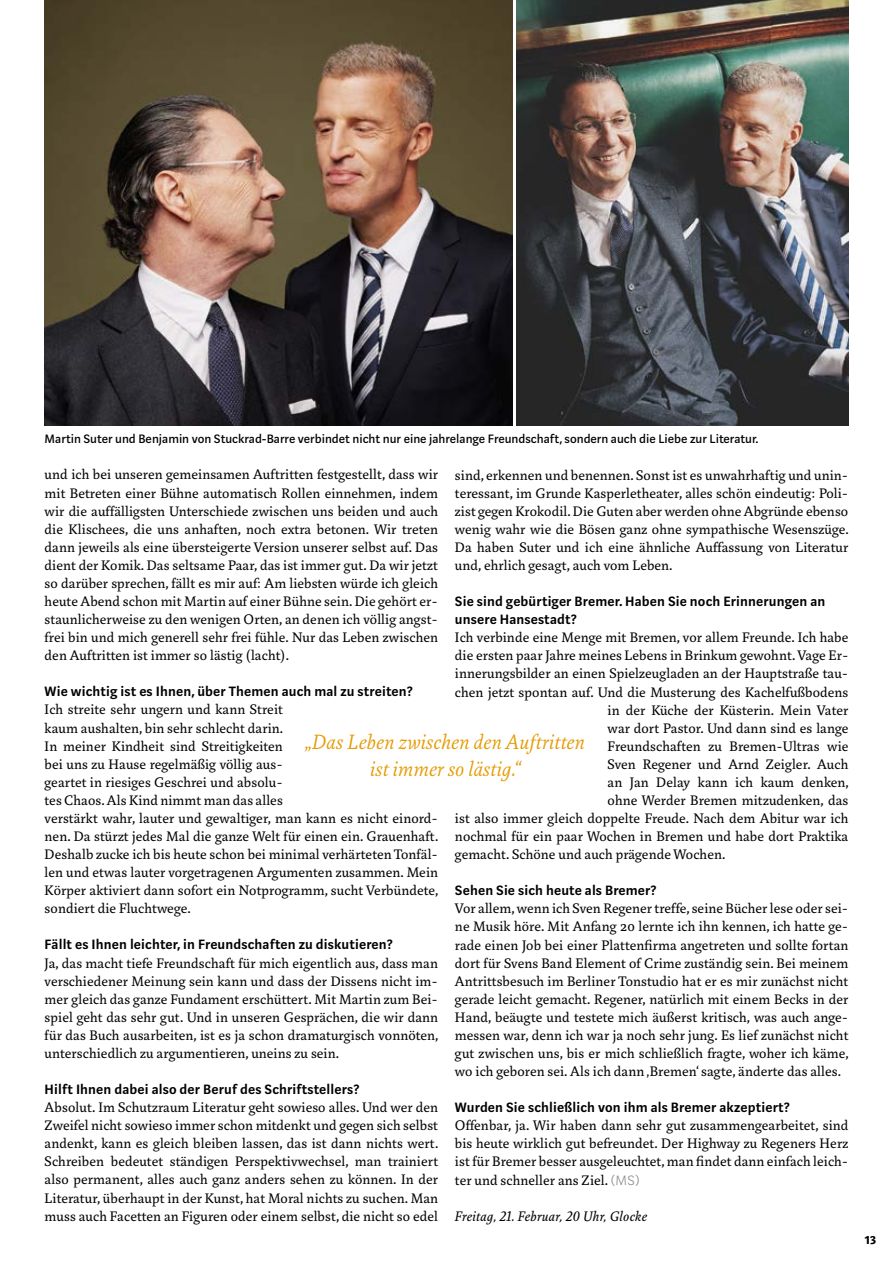
<style>
.page{position:relative;width:893px;height:1263px;background:#fff}
.page>*{position:absolute;margin:0;border:0;box-sizing:border-box;transform-origin:0 0}
.t1{font:italic 300 22.5px/27px "Marat";letter-spacing:.01em;color:#e69a00;text-align:center}
.t2{font:15px/18.1px "Marat";letter-spacing:.01em;color:#000;text-align:justify}
.t3{font:600 15px/18px "Marat Sans";letter-spacing:.01em;color:#000}
.t4{font:italic 15px "Marat";letter-spacing:.025em;color:#000}
.t5{font:500 13.5px "Marat Sans";color:#000}
.t6{font:700 13.5px "Marat Sans";color:#000}
.s1{font-family:"Marat Sans";font-weight:200;color:#878787}
</style>
<div class="page">
<img style="left:45px;top:0;width:467px;height:425px">
<img style="left:517px;top:0;width:331px;height:425px">
<p class="t5" style="left:45px;top:432px;width:716px">Martin Suter und Benjamin von Stuckrad-Barre verbindet nicht nur eine jahrelange Freundschaft, sondern auch die Liebe zur Literatur.</p>
<p class="t2" style="left:45px;top:466px;width:395px">und ich bei unseren gemeinsamen Auftritten festgestellt, dass wir mit Betreten einer Bühne automatisch Rollen einnehmen, indem wir die auffälligsten Unterschiede zwischen uns beiden und auch die Klischees, die uns anhaften, noch extra betonen. Wir treten dann jeweils als eine übersteigerte Version unserer selbst auf. Das dient der Komik. Das seltsame Paar, das ist immer gut. Da wir jetzt so darüber sprechen, fällt es mir auf: Am liebsten würde ich gleich heute Abend schon mit Martin auf einer Bühne sein. Die gehört er&shy;staunlicherweise zu den wenigen Orten, an denen ich völlig angst&shy;frei bin und mich generell sehr frei fühle. Nur das Leben zwischen den Auftritten ist immer so lästig (lacht).</p>
<p class="t3" style="left:45px;top:683px;width:370px">Wie wichtig ist es Ihnen, über Themen auch mal zu streiten?</p>
<p class="t2" style="left:45px;top:701px;width:395px;text-align:left">Ich streite sehr ungern und kann Streit<br>kaum aushalten, bin sehr schlecht darin.<br>In meiner Kindheit sind Streitigkeiten<br>bei uns zu Hause regelmäßig völlig aus-<br>geartet in riesiges Geschrei und absolu-<br>tes Chaos. Als Kind nimmt man das alles<br>verstärkt wahr, lauter und gewaltiger, man kann es nicht einord&shy;nen. Da stürzt jedes Mal die ganze Welt für einen ein. Grauenhaft.<br>Deshalb zucke ich bis heute schon bei minimal verhärteten Tonfäl&shy;len und etwas lauter vorgetragenen Argumenten zusammen. Mein Körper aktiviert dann sofort ein Notprogramm, sucht Verbündete, sondiert die Fluchtwege.</p>
<p class="t3" style="left:45px;top:936px;width:350px">Fällt es Ihnen leichter, in Freundschaften zu diskutieren?</p>
<p class="t2" style="left:45px;top:954px;width:395px">Ja, das macht tiefe Freundschaft für mich eigentlich aus, dass man verschiedener Meinung sein kann und dass der Dissens nicht im&shy;mer gleich das ganze Fundament erschüttert. Mit Martin zum Bei&shy;spiel geht das sehr gut. Und in unseren Gesprächen, die wir dann für das Buch ausarbeiten, ist es ja schon dramaturgisch vonnöten, unterschiedlich zu argumentieren, uneins zu sein.</p>
<p class="t3" style="left:45px;top:1080px;width:316px">Hilft Ihnen dabei also der Beruf des Schriftstellers?</p>
<p class="t2" style="left:45px;top:1098px;width:395px">Absolut. Im Schutzraum Literatur geht sowieso alles. Und wer den Zweifel nicht sowieso immer schon mitdenkt und gegen sich selbst andenkt, kann es gleich bleiben lassen, das ist dann nichts wert.<br>Schreiben bedeutet ständigen Perspektivwechsel, man trainiert also permanent, alles auch ganz anders sehen zu können. In der Literatur, überhaupt in der Kunst, hat Moral nichts zu suchen. Man muss auch Facetten an Figuren oder einem selbst, die nicht so edel</p>
<p class="t2" style="left:455px;top:466px;width:395px">sind, erkennen und benennen. Sonst ist es unwahrhaftig und unin&shy;teressant, im Grunde Kasperletheater, alles schön eindeutig: Poli&shy;zist gegen Krokodil. Die Guten aber werden ohne Abgründe ebenso wenig wahr wie die Bösen ganz ohne sympathische Wesenszüge.<br>Da haben Suter und ich eine ähnliche Auffassung von Literatur und, ehrlich gesagt, auch vom Leben.</p>
<p class="t3" style="left:455px;top:593px;width:372px">Sie sind gebürtiger Bremer. Haben Sie noch Erinnerungen an unsere Hansestadt?</p>
<p class="t2" style="left:455px;top:629px;width:395px">Ich verbinde eine Menge mit Bremen, vor allem Freunde. Ich habe</p>
<p class="t2" style="left:455px;top:647px;width:395px">die ersten paar Jahre meines Lebens in Brinkum gewohnt. Vage Er-</p>
<p class="t2" style="left:455px;top:665px;width:395px">innerungsbilder an einen Spielzeugladen an der Hauptstraße tau-</p>
<p class="t2" style="left:455px;top:683px;width:395px">chen jetzt spontan auf. Und die Musterung des Kachelfußbodens</p>
<p class="t2" style="left:608px;top:701px;width:242px">in der Küche der Küsterin. Mein Vater</p>
<p class="t2" style="left:608px;top:719px;width:242px">war dort Pastor. Und dann sind es lange</p>
<p class="t2" style="left:608px;top:737px;width:242px">Freundschaften zu Bremen-Ultras wie</p>
<p class="t2" style="left:608px;top:755px;width:242px">Sven Regener und Arnd Zeigler. Auch</p>
<p class="t2" style="left:608px;top:773px;width:243px">an Jan Delay kann ich kaum denken,</p>
<p class="t2" style="left:608px;top:791px;width:242px">ohne Werder Bremen mitzudenken, das</p>
<p class="t2" style="left:455px;top:809px;width:395px">ist also immer gleich doppelte Freude. Nach dem Abitur war ich</p>
<p class="t2" style="left:455px;top:827px;width:395px">nochmal für ein paar Wochen in Bremen und habe dort Praktika</p>
<p class="t2" style="left:455px;top:845px;width:272px">gemacht. Schöne und auch prägende Wochen.</p>
<p class="t3" style="left:455px;top:882px;width:203px">Sehen Sie sich heute als Bremer?</p>
<p class="t2" style="left:455px;top:900px;width:395px">Vor allem, wenn ich Sven Regener treffe, seine Bücher lese oder sei&shy;ne Musik höre. Mit Anfang 20 lernte ich ihn kennen, ich hatte ge&shy;rade einen Job bei einer Plattenfirma angetreten und sollte fortan dort für Svens Band Element of Crime zuständig sein. Bei meinem Antrittsbesuch im Berliner Tonstudio hat er es mir zunächst nicht gerade leicht gemacht. Regener, natürlich mit einem Becks in der Hand, beäugte und testete mich äußerst kritisch, was auch ange&shy;messen war, denn ich war ja noch sehr jung. Es lief zunächst nicht gut zwischen uns, bis er mich schließlich fragte, woher ich käme, wo ich geboren sei. Als ich dann ‚Bremen‘ sagte, änderte das alles.</p>
<p class="t3" style="left:455px;top:1099px;width:336px">Wurden Sie schließlich von ihm als Bremer akzeptiert?</p>
<p class="t2" style="left:455px;top:1117px;width:395px">Offenbar, ja. Wir haben dann sehr gut zusammengearbeitet, sind bis heute wirklich gut befreundet. Der Highway zu Regeners Herz ist für Bremer besser ausgeleuchtet, man findet dann einfach leich&shy;ter und schneller ans Ziel. <span class="s1">(MS)</span></p>
<p class="t4" style="left:455px;top:1207px;width:193px">Freitag, 21. Februar, 20 Uhr, Glocke</p>
<h1 class="t1" style="left:305px;top:729px;width:281px">„Das Leben zwischen den Auftritten ist immer so lästig.“</h1>
<p class="t6" style="left:865px;top:1232px;width:13px">13</p>
</div>
